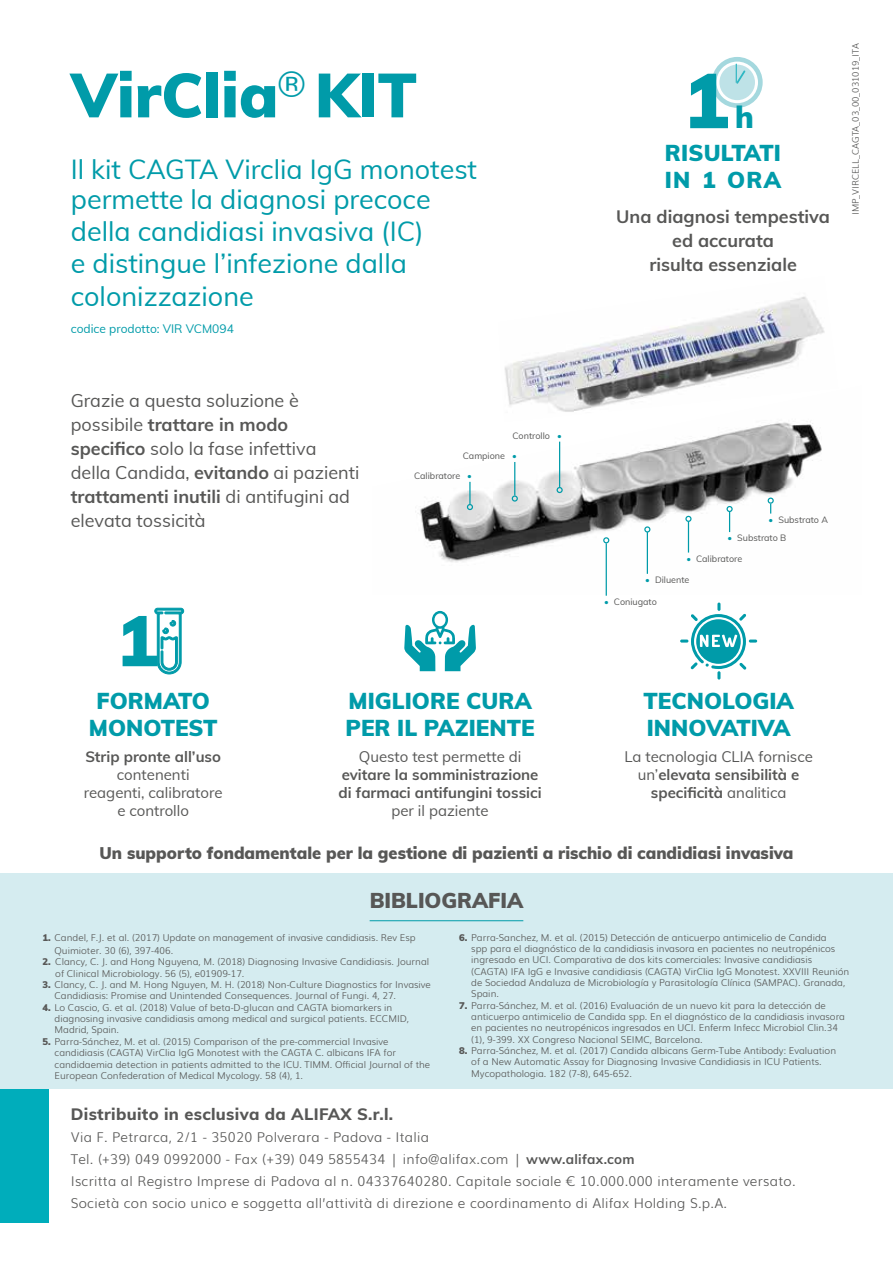
<style>
.page{position:relative;width:893px;height:1263px;background:#fff}
.page>*{position:absolute;margin:0;border:0;box-sizing:border-box;transform-origin:0 0}
.t1{font:900 76.5px "Muli";color:#009ba9}
.t2{font:900 61.5px "Muli";color:#009ba9}
.t3{font:900 30px "Muli";color:#009ba9}
.t4{font:27px/32.4px "Muli";color:#009ba9}
.t5{font:900 22.5px/27px "Muli";color:#009ba9}
.t6{font:900 21px "Muli";color:#575756}
.t7{font:18px/24px "Muli";color:#575756}
.t8{font:700 18px/24px "Muli";color:#575756;text-align:center}
.t9{font:900 16.5px "Muli";color:#575756}
.t10{font:800 16.5px "Muli";letter-spacing:.02em;color:#575756}
.t11{font:15px/18px "Muli";color:#575756;text-align:center}
.t12{font:700 15px/18px "Muli";color:#575756}
.t13{font:300 13.5px/22.2px "Muli";letter-spacing:.02em;color:#575756}
.t14{font:12px "Muli";color:#009ba9}
.t15{font:300 9.45px/11.4px "Muli";color:#575756}
.t16{font:9px "Muli";color:#575756}
.t17{font:300 9px "Muli";color:#575756}
.s1{font-weight:700}
.s2{font-weight:800;color:#009ba9}
.s3{font-weight:900}
</style>
<div class="page">
<img style="left:504px;top:296px;width:321px;height:90px">
<img style="left:415px;top:386px;width:407px;height:209px">
<svg style="left:467px;top:504px;width:6px;height:6px"></svg>
<hr style="left:469px;top:482px;width:2px;height:22px;background:#009ba9">
<div style="left:768px;top:497px;width:6px;height:7px;border:1px solid #009ba9;border-radius:50%"></div>
<div style="left:726px;top:506px;width:7px;height:6px;border:1px solid #009ba9;border-radius:50%"></div>
<svg style="left:729px;top:512px;width:1px;height:20px"></svg>
<div style="left:685px;top:516px;width:7px;height:6px;border:1px solid #009ba9;border-radius:50%"></div>
<hr style="left:688px;top:521px;width:1px;height:32px;background:#009ba9">
<svg style="left:644px;top:526px;width:6px;height:6px"></svg>
<hr style="left:647px;top:532px;width:1px;height:42px;background:#009ba9">
<svg style="left:603px;top:537px;width:6px;height:6px"></svg>
<hr style="left:606px;top:543px;width:1px;height:53px;background:#009ba9">
<div style="left:512px;top:495px;width:6px;height:7px;border:1px solid #009ba9;border-radius:50%"></div>
<hr style="left:514px;top:462px;width:1px;height:33px;background:#009ba9">
<svg style="left:557px;top:487px;width:6px;height:6px"></svg>
<hr style="left:559px;top:442px;width:1px;height:45px;background:#009ba9">
<div style="left:0;top:873px;width:893px;height:216px;background:#d5ecf0"></div>
<hr style="left:370px;top:920px;width:153px;height:1px;background:#009ba9">
<svg style="left:712px;top:57px;width:51px;height:51px"></svg>
<svg style="left:680px;top:602px;width:77px;height:77px"></svg>
<svg style="left:123px;top:608px;width:61px;height:66px"></svg>
<svg style="left:404px;top:611px;width:72px;height:60px"></svg>
<div style="left:0;top:1089px;width:49px;height:133px;background:#00adbb"></div>
<h2 class="t2" style="left:71px;top:50px;width:348px">VirClia<sup>®</sup> KIT</h2>
<h3 class="t4" style="left:71px;top:153px;width:408px;line-height:30px">Il kit CAGTA Virclia IgG monotest permette la diagnosi precoce</h3>
<h3 class="t4" style="left:71px;top:214px;width:355px">della candidiasi invasiva (IC) e distingue l’infezione dalla colonizzazione</h3>
<p class="t14" style="left:71px;top:320px;width:165px">codice prodotto: VIR VCM094</p>
<h3 class="t7" style="left:71px;top:387px;width:290px">Grazie a questa soluzione è possibile <span class="s1">trattare in modo specifico</span> solo la fase infettiva della Candida, <span class="s1">evitando</span> ai pazienti <span class="s1">trattamenti inutili</span> di antifugini ad elevata tossicità</h3>
<p class="t16" style="left:513px;top:429px;width:51px">Controllo <span class="s2">•</span></p>
<p class="t16" style="left:463px;top:449px;width:56px">Campione <span class="s2">•</span></p>
<p class="t16" style="left:414px;top:469px;width:59px">Calibratore <span class="s2">•</span></p>
<h1 class="t1" style="left:683px;top:44px;width:47px">1</h1>
<h3 class="t3" style="left:735px;top:95px;width:20px">h</h3>
<h3 class="t5" style="left:665px;top:138px;width:118px">RISULTATI<br>IN 1 ORA</h3>
<h3 class="t8" style="left:616px;top:203px;width:215px">Una diagnosi tempestiva ed accurata<br>risulta essenziale</h3>
<p class="t17" style="left:848px;top:215px;width:173px;rotate:-90deg">IMP_VIRCELL_CAGTA_03_00_031019_ITA</p>
<p class="t16" style="left:769px;top:513px;width:61px"><span class="s2">•</span> Substrato A</p>
<p class="t16" style="left:727px;top:531px;width:60px"><span class="s2">•</span> Substrato B</p>
<p class="t16" style="left:686px;top:552px;width:57px"><span class="s2">•</span> Calibratore</p>
<p class="t16" style="left:645px;top:573px;width:46px"><span class="s2">•</span> Diluente</p>
<p class="t16" style="left:604px;top:595px;width:54px"><span class="s2">•</span> Coniugato</p>
<h3 class="t5" style="left:89px;top:686px;width:130px;text-align:center">FORMATO<br>MONOTEST</h3>
<h3 class="t5" style="left:346px;top:686px;width:190px">MIGLIORE CURA<br>PER IL PAZIENTE</h3>
<h3 class="t5" style="left:643px;top:686px;width:152px">TECNOLOGIA<br>INNOVATIVA</h3>
<h3 class="t12" style="left:85px;top:746px;width:137px">Strip pronte all’uso</h3>
<h3 class="t11" style="left:84px;top:764px;width:140px">contenenti<br>reagenti, calibratore e controllo</h3>
<h3 class="t11" style="left:359px;top:746px;width:164px">Questo test permette di</h3>
<h3 class="t12" style="left:339px;top:764px;width:204px">evitare la somministrazione di farmaci antifungini tossici</h3>
<h3 class="t11" style="left:391px;top:800px;width:99px">per il paziente</h3>
<h3 class="t11" style="left:624px;top:746px;width:190px">La tecnologia CLIA fornisce un’<span class="s1">elevata sensibilità e specificità</span> analitica</h3>
<h3 class="t9" style="left:100px;top:841px;width:695px">Un supporto fondamentale per la gestione di pazienti a rischio di candidiasi invasiva</h3>
<h3 class="t6" style="left:370px;top:885px;width:155px">BIBLIOGRAFIA</h3>
<p class="t15" style="left:55px;top:930px;width:363px;line-height:13.5px;text-indent:-12px"><span class="s3">1.</span> Candel, F.J. et al. (2017) Update on management of invasive candidiasis. Rev Esp<br>Quimioter. 30 (6), 397-406.</p>
<p class="t15" style="left:55px;top:956px;width:375px;text-indent:-13px"><span class="s3">2.</span> Clancy, C. J. and Hong Nguyena, M. (2018) Diagnosing Invasive Candidiasis. Journal of Clinical Microbiology. 56 (5), e01909-17.</p>
<p class="t15" style="left:55px;top:978px;width:378px;text-indent:-12px"><span class="s3">3.</span> Clancy, C. J. and M. Hong Nguyen, M. H. (2018) Non-Culture Diagnostics for Invasive<br>Candidiasis: Promise and Unintended Consequences. Journal of Fungi. 4, 27.</p>
<p class="t15" style="left:55px;top:1001px;width:356px;text-indent:-12px"><span class="s3">4.</span> Lo Cascio, G. et al. (2018) Value of beta-D-glucan and CAGTA biomarkers in diagnosing invasive candidiasis among medical and surgical patients. ECCMID,<br>Madrid, Spain.</p>
<p class="t15" style="left:55px;top:1035px;width:377px;text-indent:-12px"><span class="s3">5.</span> Parra-Sánchez, M. et al. (2015) Comparison of the pre-commercial Invasive candidiasis (CAGTA) VirClia IgG Monotest with the CAGTA C. albicans IFA for candidaemia detection in patients admitted to the ICU. TIMM. Official Journal of the European Confederation of Medical Mycology. 58 (4), 1.</p>
<p class="t15" style="left:471px;top:931px;width:379px;text-indent:-12px"><span class="s3">6.</span> Parra-Sanchez, M. et al. (2015) Detección de anticuerpo antimicelio de Candida<br>spp para el diagnóstico de la candidiasis invasora en pacientes no neutropénicos ingresado en UCI. Comparativa de dos kits comerciales: Invasive candidiasis (CAGTA) IFA IgG e Invasive candidiasis (CAGTA) VirClia IgG Monotest. XXVIII Reunión de Sociedad Andaluza de Microbiología y Parasitología Clínica (SAMPAC). Granada, Spain.</p>
<p class="t15" style="left:471px;top:999px;width:375px;text-indent:-12px"><span class="s3">7.</span> Parra-Sánchez, M. et al. (2016) Evaluación de un nuevo kit para la detección de anticuerpo antimicelio de Candida spp. En el diagnóstico de la candidiasis invasora en pacientes no neutropénicos ingresados en UCI. Enferm Infecc Microbiol Clin.34 (1), 9-399. XX Congreso Nacional SEIMC, Barcelona.</p>
<p class="t15" style="left:471px;top:1044px;width:366px;text-indent:-12px"><span class="s3">8.</span> Parra-Sánchez, M. et al. (2017) Candida albicans Germ-Tube Antibody: Evaluation of a New Automatic Assay for Diagnosing Invasive Candidiasis in ICU Patients.<br>Mycopathologia. 182 (7-8), 645-652.</p>
<h3 class="t10" style="left:71px;top:1101px;width:324px">Distribuito in esclusiva da ALIFAX S.r.l.</h3>
<p class="t13" style="left:71px;top:1125px;width:726px">Via F. Petrarca, 2/1 - 35020 Polverara - Padova - Italia<br>Tel. (+39) 049 0992000 - Fax (+39) 049 5855434 | info@alifax.com | <span class="s1">www.alifax.com<br></span>Iscritta al Registro Imprese di Padova al n. 04337640280. Capitale sociale € 10.000.000 interamente versato.<br>Società con socio unico e soggetta all’attività di direzione e coordinamento di Alifax Holding S.p.A.</p>
</div>
